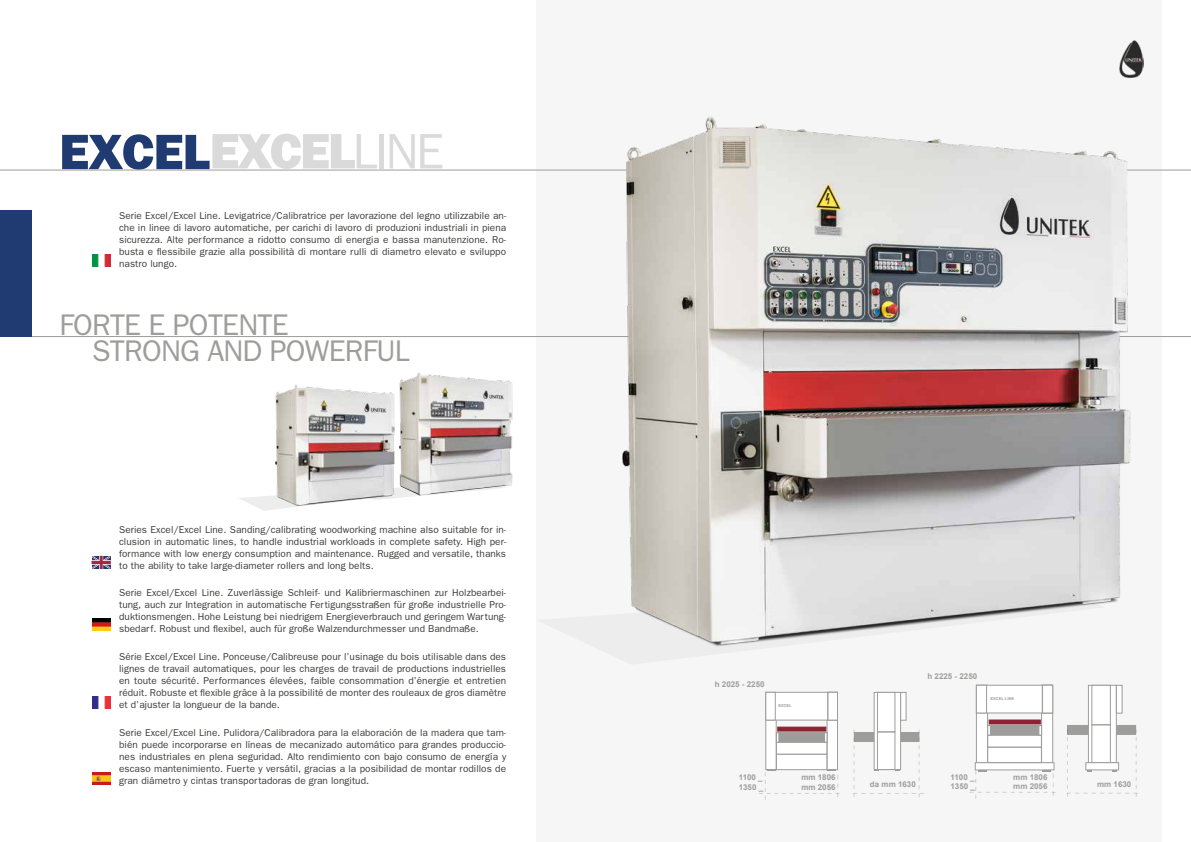
<style>
.page{position:relative;width:1191px;height:842px;background:#fff}
.page>*{position:absolute;margin:0;border:0;box-sizing:border-box;transform-origin:0 0}
.t1{font:800 50px "Franklin Gothic";letter-spacing:-.025em;color:#1f3b71}
.t2{font:30px "Franklin Gothic";letter-spacing:-.025em;color:#9d9d9c}
.t3{font:10px/12px "Franklin Gothic";letter-spacing:.005em;color:#3c3c3b;text-align:justify}
.t4{font:700 8px "Arial";color:#9d9d9c}
.t5{font:700 4px "Arial";color:#9d9d9c}
.s1{color:#dadada}
.s2{font-weight:400;color:#dadada}
</style>
<div class="page">
<div style="left:536px;top:0;width:625px;height:842px;background:#f6f6f6"></div>
<hr style="left:0;top:336px;width:1191px;height:1px;background:#9d9d9c">
<hr style="left:0;top:170px;width:1191px;height:1px;background:#9d9d9c">
<img style="left:1119px;top:40px;width:24px;height:38px">
<div style="left:0;top:210px;width:31px;height:127px;background:#1f3b71"></div>
<svg style="left:92px;top:556px;width:18px;height:13px"></svg>
<img style="left:92px;top:772px;width:18px;height:13px">
<img style="left:92px;top:696px;width:18px;height:12px">
<img style="left:92px;top:619px;width:18px;height:11px">
<img style="left:92px;top:254px;width:18px;height:13px">
<img style="left:622px;top:116px;width:509px;height:531px">
<img style="left:399px;top:373px;width:113px;height:101px">
<div style="left:399px;top:474px;width:22px;height:21px;background:#000;opacity:.3"></div>
<div style="left:418px;top:473px;width:95px;height:23px;background:#000;opacity:.3"></div>
<svg style="left:239px;top:476px;width:268px;height:35px"></svg>
<img style="left:275px;top:384px;width:120px;height:124px">
<div style="left:1041px;top:685px;width:12px;height:78px;background:#fff;border:1px solid #9d9d9c"></div>
<div style="left:976px;top:685px;width:12px;height:78px;background:#fff;border:1px solid #9d9d9c"></div>
<div style="left:976px;top:685px;width:77px;height:28px;background:#fff;border:1px solid #9d9d9c"></div>
<div style="left:974px;top:762px;width:80px;height:8px;background:#fff;border:1px solid #9d9d9c"></div>
<div style="left:976px;top:685px;width:11px;height:28px;background:#fff;border:1px solid #9d9d9c"></div>
<svg style="left:1041px;top:685px;width:1px;height:28px"></svg>
<div style="left:1042px;top:685px;width:11px;height:28px;background:#fff;border:1px solid #9d9d9c"></div>
<div style="left:987px;top:747px;width:55px;height:16px;background:#fff;border:1px solid #9d9d9c"></div>
<div style="left:987px;top:735px;width:55px;height:12px;background:#fff;border:1px solid #9d9d9c"></div>
<div style="left:987px;top:725px;width:55px;height:10px;background:#9d9d9c"></div>
<svg style="left:988px;top:719px;width:52px;height:5px"></svg>
<svg style="left:987px;top:725px;width:4px;height:11px"></svg>
<svg style="left:1038px;top:725px;width:4px;height:11px"></svg>
<div style="left:1067px;top:725px;width:69px;height:10px;background:#9d9d9c"></div>
<svg style="left:1088px;top:685px;width:28px;height:44px"></svg>
<div style="left:1091px;top:724px;width:19px;height:39px;background:#fff;border:1px solid #9d9d9c"></div>
<div style="left:1091px;top:685px;width:19px;height:40px;background:#fff;border:1px solid #9d9d9c"></div>
<div style="left:1115px;top:685px;width:7px;height:29px;background:#fff;border:1px solid #9d9d9c"></div>
<svg style="left:873px;top:692px;width:28px;height:37px"></svg>
<div style="left:877px;top:692px;width:18px;height:40px;background:#fff;border:1px solid #9d9d9c"></div>
<svg style="left:900px;top:692px;width:6px;height:29px"></svg>
<div style="left:826px;top:692px;width:12px;height:78px;background:#fff;border:1px solid #9d9d9c"></div>
<div style="left:765px;top:692px;width:11px;height:78px;background:#fff;border:1px solid #9d9d9c"></div>
<div style="left:765px;top:692px;width:72px;height:28px;background:#fff;border:1px solid #9d9d9c"></div>
<div style="left:765px;top:692px;width:10px;height:28px;background:#fff;border:1px solid #9d9d9c"></div>
<div style="left:827px;top:692px;width:11px;height:28px;background:#fff;border:1px solid #9d9d9c"></div>
<div style="left:776px;top:754px;width:51px;height:16px;background:#fff;border:1px solid #9d9d9c"></div>
<div style="left:776px;top:742px;width:51px;height:13px;background:#fff;border:1px solid #9d9d9c"></div>
<div style="left:776px;top:732px;width:51px;height:10px;background:#9d9d9c"></div>
<hr style="left:777px;top:727px;width:49px;height:4px;background:#8b2332">
<svg style="left:776px;top:732px;width:3px;height:11px"></svg>
<svg style="left:824px;top:732px;width:3px;height:11px"></svg>
<svg style="left:759px;top:770px;width:80px;height:30px"></svg>
<svg style="left:969px;top:770px;width:86px;height:29px"></svg>
<svg style="left:853px;top:729px;width:71px;height:68px"></svg>
<svg style="left:1067px;top:729px;width:70px;height:68px"></svg>
<h1 class="t1" style="left:60px;top:123px;width:386px">EXCEL<span class="s1">EXCEL</span><span class="s2">LINE</span></h1>
<p class="t3" style="left:119px;top:209px;width:388px">Serie Excel/Excel Line. Levigatrice/Calibratrice per lavorazione del legno utilizzabile an&shy;che in linee di lavoro automatiche, per carichi di lavoro di produzioni industriali in piena sicurezza. Alte performance a ridotto consumo di energia e bassa manutenzione. Ro&shy;busta e flessibile grazie alla possibilità di montare rulli di diametro elevato e sviluppo nastro lungo.</p>
<h2 class="t2" style="left:60px;top:308px;width:230px">FORTE E POTENTE</h2>
<h2 class="t2" style="left:92px;top:334px;width:319px">STRONG AND POWERFUL</h2>
<p class="t3" style="left:119px;top:524px;width:388px">Series Excel/Excel Line. Sanding/calibrating woodworking machine also suitable for in&shy;clusion in automatic lines, to handle industrial workloads in complete safety. High per&shy;formance with low energy consumption and maintenance. Rugged and versatile, thanks to the ability to take large-diameter rollers and long belts.</p>
<p class="t3" style="left:119px;top:586px;width:388px">Serie Excel/Excel Line. Zuverlässige Schleif- und Kalibriermaschinen zur Holzbearbei&shy;tung, auch zur Integration in automatische Fertigungsstraßen für große industrielle Pro&shy;duktionsmengen. Hohe Leistung bei niedrigem Energieverbrauch und geringem Wartung&shy;sbedarf. Robust und flexibel, auch für große Walzendurchmesser und Bandmaße.</p>
<p class="t3" style="left:119px;top:651px;width:388px">Série Excel/Excel Line. Ponceuse/Calibreuse pour l’usinage du bois utilisable dans des lignes de travail automatiques, pour les charges de travail de productions industrielles en toute sécurité. Performances élevées, faible consommation d’énergie et entretien réduit. Robuste et flexible grâce à la possibilité de monter des rouleaux de gros diamètre et d’ajuster la longueur de la bande.</p>
<p class="t3" style="left:119px;top:726px;width:388px">Serie Excel/Excel Line. Pulidora/Calibradora para la elaboración de la madera que tam&shy;bién puede incorporarse en líneas de mecanizado automático para grandes produccio&shy;nes industriales en plena seguridad. Alto rendimiento con bajo consumo de energía y escaso mantenimiento. Fuerte y versátil, gracias a la posibilidad de montar rodillos de gran diámetro y cintas transportadoras de gran longitud.</p>
<p class="t4" style="left:715px;top:679px;width:51px">h 2025 - 2250</p>
<p class="t5" style="left:778px;top:703px;width:15px">EXCEL</p>
<p class="t4" style="left:927px;top:671px;width:51px">h 2225 - 2250</p>
<p class="t5" style="left:990px;top:696px;width:25px">EXCEL LINE</p>
<p class="t4" style="left:950px;top:771px;width:26px">1100 _</p>
<p class="t4" style="left:1013px;top:771px;width:36px">mm 1806</p>
<p class="t4" style="left:950px;top:781px;width:26px">1350 _</p>
<p class="t4" style="left:1013px;top:781px;width:36px">mm 2056</p>
<p class="t4" style="left:738px;top:772px;width:26px">1100 _</p>
<p class="t4" style="left:801px;top:772px;width:36px">mm 1806</p>
<p class="t4" style="left:738px;top:781px;width:26px">1350 _</p>
<p class="t4" style="left:801px;top:781px;width:36px">mm 2056</p>
<p class="t4" style="left:870px;top:779px;width:47px">da mm 1630</p>
<p class="t4" style="left:1097px;top:779px;width:36px">mm 1630</p>
</div>
